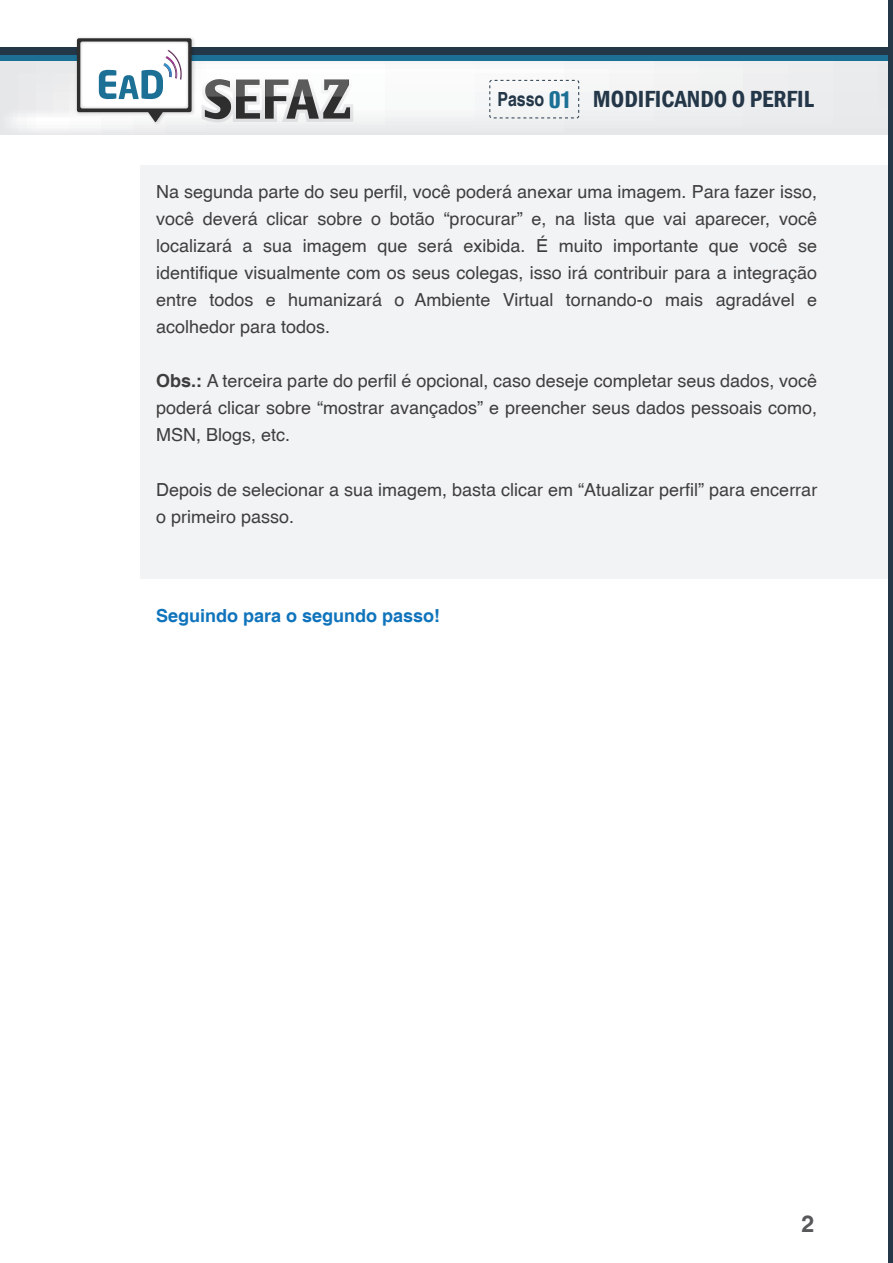
<style>
.page{position:relative;width:893px;height:1263px;background:#fff}
.page>*{position:absolute;margin:0;border:0;box-sizing:border-box;transform-origin:0 0}
.t1{font:600 condensed 24px "Franklin Gothic";color:#233748}
.t2{font:700 23.1px "Helvetica";color:#57585a}
.t3{font:18px/27px "Helvetica";color:#3e3e3f;text-align:justify}
.t4{font:700 18px "Helvetica";color:#1074bc}
.s1{font-family:"Helvetica";font-weight:700;font-size:19.5px}
.s2{font-family:"Helvetica";font-weight:900;font-size:22.65px;color:#1c7095}
.s3{font-weight:700}
</style>
<div class="page">
<div style="left:140px;top:166px;width:753px;height:413px;background:#f2f3f4"></div>
<svg style="left:0;top:60px;width:889px;height:75px"></svg>
<div style="left:0;top:55px;width:893px;height:5px;background:#1c7095"></div>
<div style="left:0;top:47px;width:893px;height:8px;background:#233748"></div>
<div style="left:489px;top:80px;width:90px;height:38px;border:1px dashed #233748;border-radius:2px"></div>
<hr style="left:889px;top:0;width:4px;height:1263px;background:#233748">
<img style="left:73px;top:37px;width:124px;height:90px">
<svg style="left:202px;top:76px;width:151px;height:46px"></svg>
<svg style="left:77px;top:38px;width:115px;height:84px"></svg>
<h1 class="t1" style="left:497px;top:83px;width:318px"><span class="s1">Passo</span> <span class="s2">01</span> MODIFICANDO O PERFIL</h1>
<p class="t3" style="left:156px;top:178px;width:662px">Na segunda parte do seu perfil, você poderá anexar uma imagem. Para fazer isso, você deverá clicar sobre o botão “procurar” e, na lista que vai aparecer, você localizará a sua imagem que será exibida. É muito importante que você se identifique visualmente com os seus colegas, isso irá contribuir para a integração entre todos e humanizará o Ambiente Virtual tornando-o mais agradável e acolhedor para todos.</p>
<p class="t3" style="left:156px;top:367px;width:663px"><span class="s3">Obs.:</span> A terceira parte do perfil é opcional, caso deseje completar seus dados, você poderá clicar sobre “mostrar avançados” e preencher seus dados pessoais como, MSN, Blogs, etc.</p>
<p class="t3" style="left:156px;top:475px;width:663px">Depois de selecionar a sua imagem, basta clicar em “Atualizar perfil” para encerrar o primeiro passo.</p>
<p class="t4" style="left:156px;top:604px;width:286px">Seguindo para o segundo passo!</p>
<p class="t2" style="left:801px;top:1210px;width:14px">2</p>
</div>
